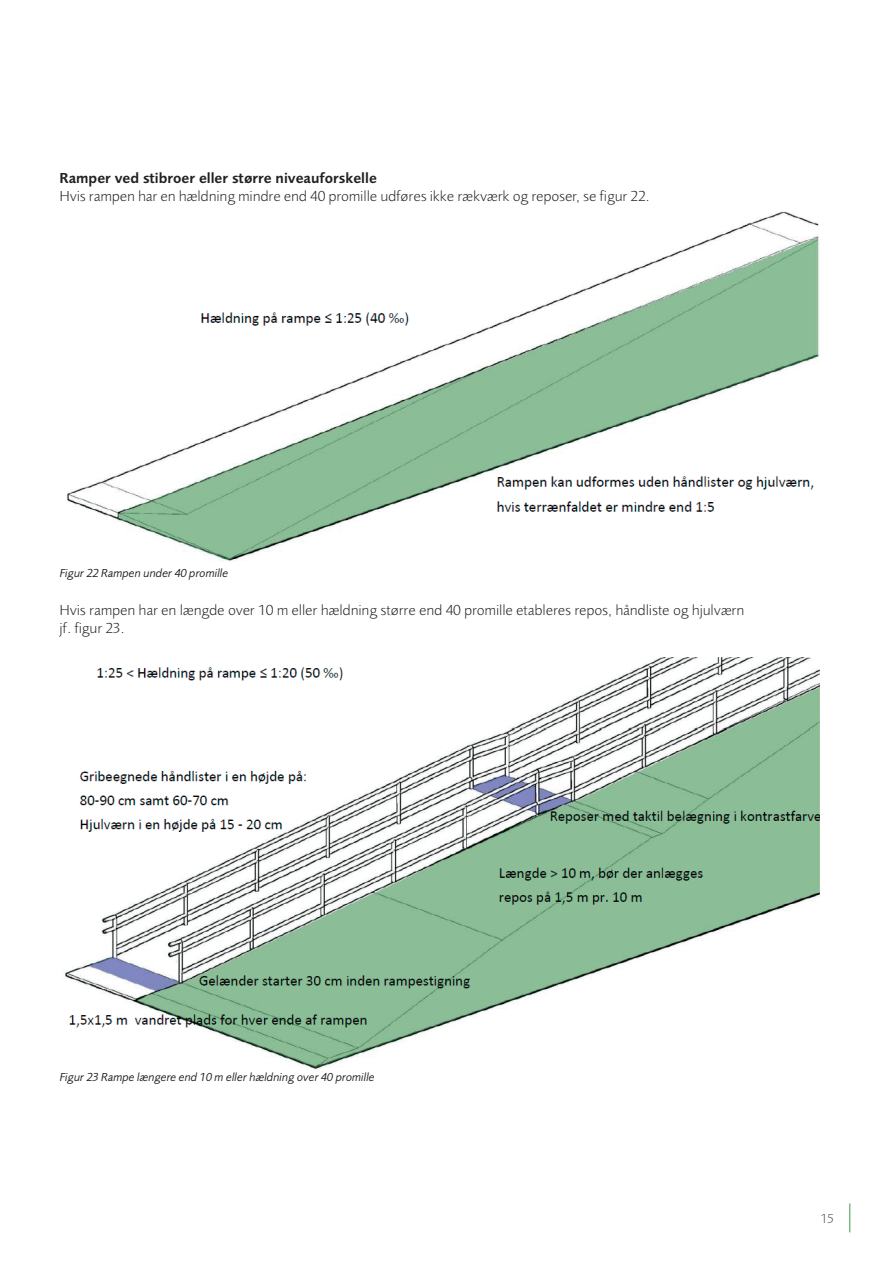
<style>
.page{position:relative;width:893px;height:1263px;background:#fff}
.page>*{position:absolute;margin:0;border:0;box-sizing:border-box;transform-origin:0 0}
.t1{font:300 15px/18px "Foundry Sans";color:#231f20}
.t2{font:15px "Foundry Sans Demi";color:#231f20}
.t3{font:300 13.5px "Foundry Sans";color:#57585a}
.t4{font:italic 12px "Foundry Sans";color:#231f20}
</style>
<div class="page">
<svg style="left:849px;top:1203px;width:1px;height:29px"></svg>
<img style="left:67px;top:212px;width:753px;height:350px">
<img style="left:65px;top:657px;width:755px;height:413px">
<p class="t2" style="left:60px;top:169px;width:319px">Ramper ved stibroer eller større niveauforskelle</p>
<p class="t1" style="left:60px;top:187px;width:592px">Hvis rampen har en hældning mindre end 40 promille udføres ikke rækværk og reposer, se figur 22.</p>
<p class="t4" style="left:60px;top:566px;width:170px">Figur 22 Rampen under 40 promille</p>
<p class="t1" style="left:60px;top:601px;width:686px">Hvis rampen har en længde over 10 m eller hældning større end 40 promille etableres repos, håndliste og hjulværn jf. figur 23.</p>
<p class="t4" style="left:60px;top:1070px;width:316px">Figur 23 Rampe længere end 10 m eller hældning over 40 promille</p>
<p class="t3" style="left:820px;top:1210px;width:15px">15</p>
</div>
